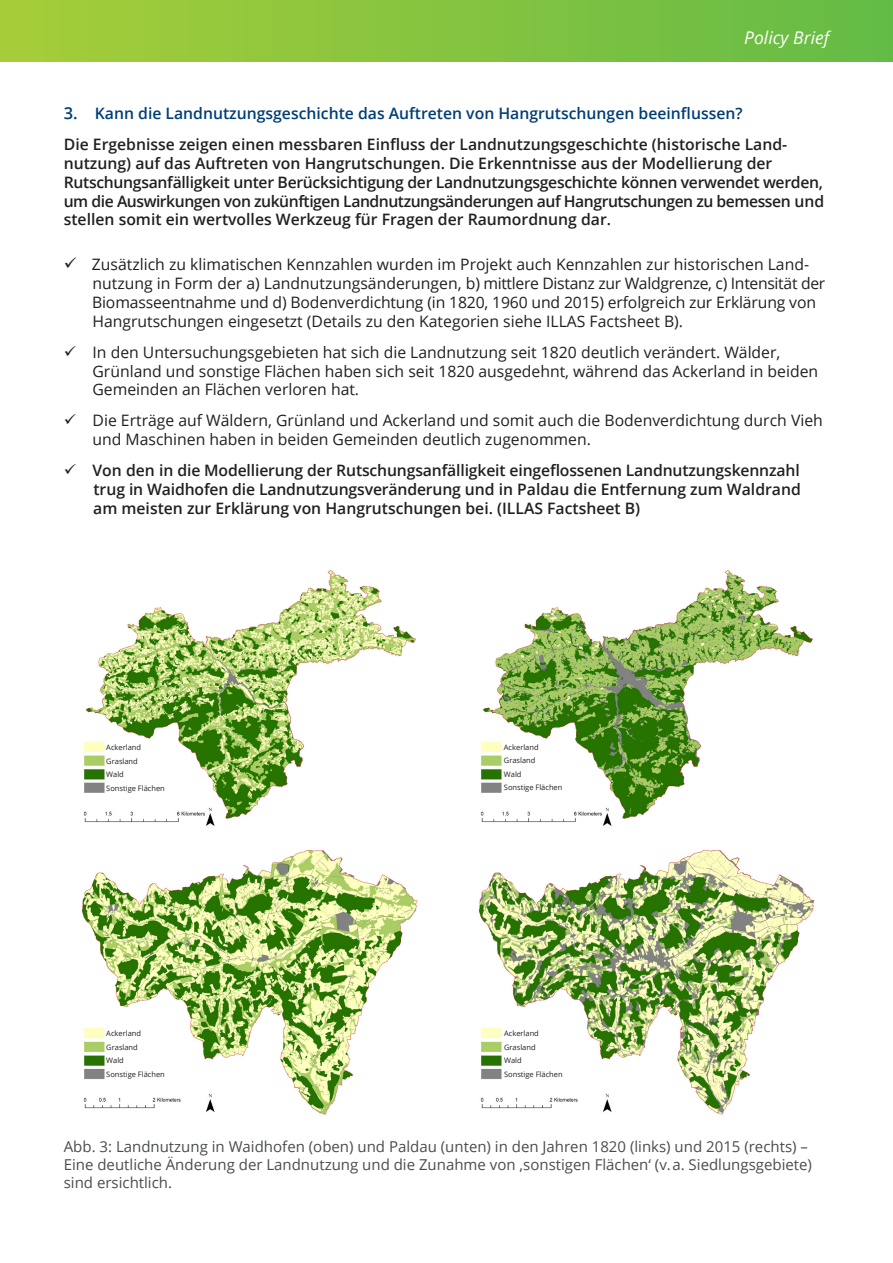
<style>
.page{position:relative;width:893px;height:1263px;background:#fff}
.page>*{position:absolute;margin:0;border:0;box-sizing:border-box;transform-origin:0 0}
.t1{font:italic 17.55px "Open Sans";color:#fff}
.t2{font:600 15.75px/18.9px "Open Sans";color:#231f20}
.t3{font:15.75px "Open Sans";color:#231f20}
.t4{font:15.75px "Open Sans";letter-spacing:-.02em;color:#231f20}
.t5{font:600 15.75px "Open Sans";color:#003d76}
.t6{font:15px/18px "Open Sans";color:#4a4d4f}
.t7{font:7.5px "Open Sans";color:#231f20}
.s1{font-size:16.5px}
</style>
<div class="page">
<div style="left:0;top:0;width:893px;height:62px;background:linear-gradient(to right,#a6cd39,#64bb46)"></div>
<img style="left:81px;top:849px;width:337px;height:266px">
<img style="left:83px;top:570px;width:333px;height:256px">
<img style="left:480px;top:570px;width:333px;height:256px">
<img style="left:478px;top:849px;width:337px;height:266px">
<div style="left:106px;top:742px;width:56px;height:52px;background:#fff"></div>
<div style="left:504px;top:742px;width:56px;height:52px;background:#fff"></div>
<div style="left:504px;top:1028px;width:56px;height:52px;background:#fff"></div>
<div style="left:106px;top:1028px;width:56px;height:52px;background:#fff"></div>
<p class="t1" style="left:744px;top:25px;width:87px">Policy Brief</p>
<p class="t5" style="left:64px;top:102px;width:680px"><span class="s1">3.</span> Kann die Landnutzungsgeschichte das Auftreten von Hangrutschungen beeinflussen?</p>
<p class="t2" style="left:64px;top:134px;width:762px">Die Ergebnisse zeigen einen messbaren Einfluss der Landnutzungsgeschichte (historische Land&shy;nutzung) auf das Auftreten von Hangrutschungen. Die Erkenntnisse aus der Modellierung der Rutschungsanfälligkeit unter Berücksichtigung der Landnutzungsgeschichte können verwendet werden, um die Auswirkungen von zukünftigen Landnutzungsänderungen auf Hangrutschungen zu bemessen und stellen somit ein wertvolles Werkzeug für Fragen der Raumordnung dar.</p>
<p class="t3" style="left:64px;top:253px;width:747px">✓ Zusätzlich zu klimatischen Kennzahlen wurden im Projekt auch Kennzahlen zur historischen Land-</p>
<p class="t4" style="left:92px;top:272px;width:734px">nutzung in Form der a) Landnutzungsänderungen, b) mittlere Distanz zur Waldgrenze, c) Intensität der</p>
<p class="t3" style="left:92px;top:291px;width:725px">Biomasseentnahme und d) Bodenverdichtung (in 1820, 1960 und 2015) erfolgreich zur Erklärung von</p>
<p class="t3" style="left:92px;top:310px;width:592px">Hangrutschungen eingesetzt (Details zu den Kategorien siehe ILLAS Factsheet B).</p>
<p class="t3" style="left:64px;top:341px;width:718px">✓ In den Untersuchungsgebieten hat sich die Landnutzung seit 1820 deutlich verändert. Wälder,</p>
<p class="t3" style="left:92px;top:360px;width:727px">Grünland und sonstige Flächen haben sich seit 1820 ausgedehnt, während das Ackerland in beiden</p>
<p class="t3" style="left:92px;top:379px;width:268px">Gemeinden an Flächen verloren hat.</p>
<p class="t3" style="left:64px;top:410px;width:761px">✓ Die Erträge auf Wäldern, Grünland und Ackerland und somit auch die Bodenverdichtung durch Vieh</p>
<p class="t3" style="left:92px;top:429px;width:500px">und Maschinen haben in beiden Gemeinden deutlich zugenommen.</p>
<p class="t2" style="left:64px;top:461px;width:737px">✓ Von den in die Modellierung der Rutschungsanfälligkeit eingeflossenen Landnutzungskennzahl</p>
<p class="t2" style="left:93px;top:479px;width:709px">trug in Waidhofen die Landnutzungsveränderung und in Paldau die Entfernung zum Waldrand</p>
<p class="t2" style="left:93px;top:498px;width:548px">am meisten zur Erklärung von Hangrutschungen bei. (ILLAS Factsheet B)</p>
<p class="t7" style="left:106px;top:742px;width:36px">Ackerland</p>
<p class="t7" style="left:106px;top:756px;width:33px">Grasland</p>
<p class="t7" style="left:106px;top:769px;width:19px">Wald</p>
<p class="t7" style="left:106px;top:783px;width:60px">Sonstige Flächen</p>
<p class="t7" style="left:106px;top:1028px;width:36px">Ackerland</p>
<p class="t7" style="left:106px;top:1042px;width:33px">Grasland</p>
<p class="t7" style="left:106px;top:1055px;width:19px">Wald</p>
<p class="t7" style="left:106px;top:1069px;width:60px">Sonstige Flächen</p>
<p class="t7" style="left:504px;top:742px;width:36px">Ackerland</p>
<p class="t7" style="left:504px;top:755px;width:33px">Grasland</p>
<p class="t7" style="left:504px;top:769px;width:19px">Wald</p>
<p class="t7" style="left:504px;top:782px;width:60px">Sonstige Flächen</p>
<p class="t7" style="left:504px;top:1028px;width:36px">Ackerland</p>
<p class="t7" style="left:504px;top:1042px;width:33px">Grasland</p>
<p class="t7" style="left:504px;top:1055px;width:19px">Wald</p>
<p class="t7" style="left:504px;top:1069px;width:60px">Sonstige Flächen</p>
<p class="t6" style="left:64px;top:1137px;width:750px">Abb. 3: Landnutzung in Waidhofen (oben) und Paldau (unten) in den Jahren 1820 (links) und 2015 (rechts) –<br>Eine deutliche Änderung der Landnutzung und die Zunahme von ‚sonstigen Flächen‘ (v. a. Siedlungsgebiete) sind ersichtlich.</p>
</div>
